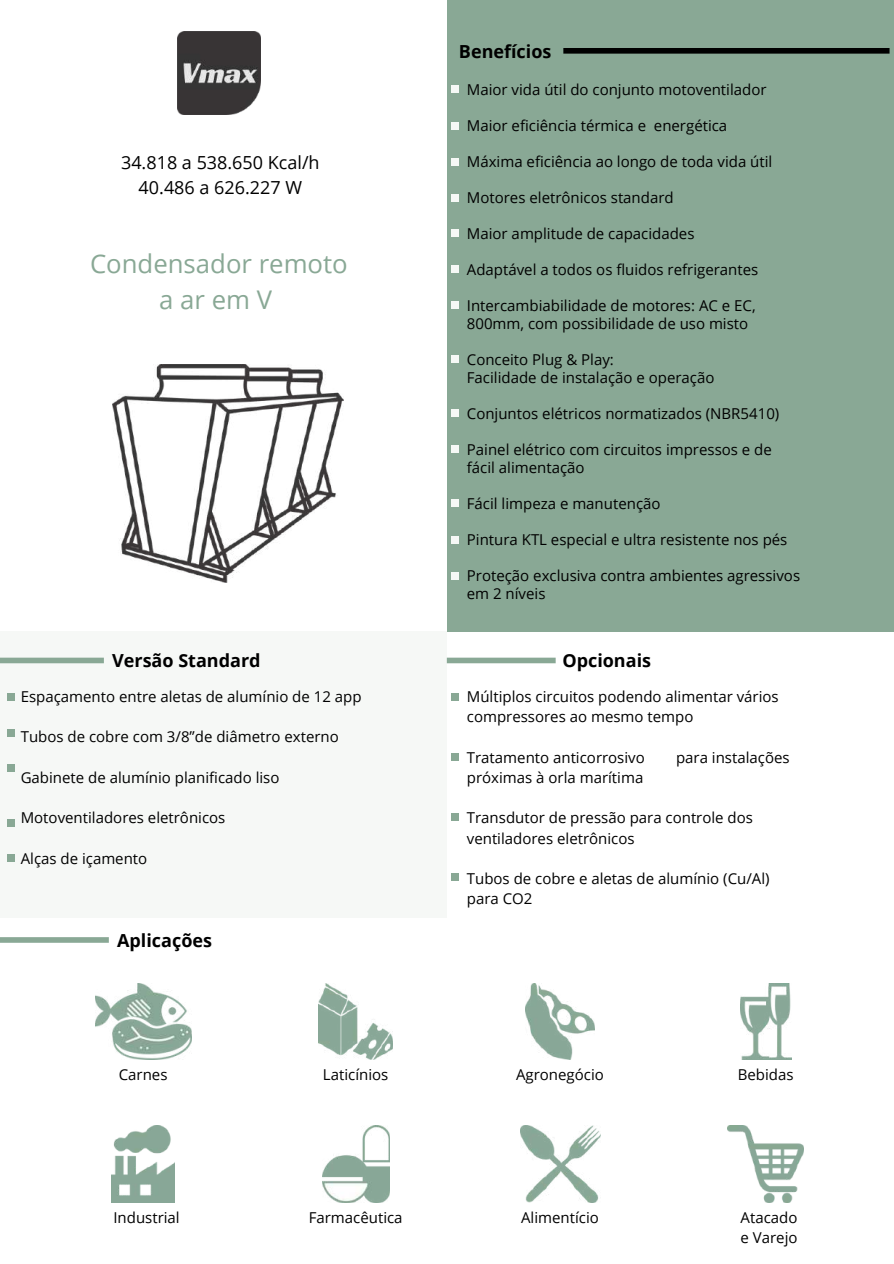
<style>
.page{position:relative;width:894px;height:1264px;background:#fff}
.page>*{position:absolute;margin:0;border:0;box-sizing:border-box;transform-origin:0 0}
.t1{font:25.8px/36px "Open Sans";color:#89a895;text-align:center}
.t2{font:700 18px "Open Sans";color:#000}
.t3{font:18px/24.8px "Open Sans";color:#000;text-align:center}
.t4{font:15px/18px "Open Sans";color:#000}
</style>
<div class="page">
<div style="left:446px;top:0;width:447px;height:631px;background:#89a895"></div>
<div style="left:563px;top:48px;width:326px;height:6px;background:#000"></div>
<img style="left:177px;top:31px;width:83px;height:83px">
<div style="left:451px;top:85px;width:8px;height:8px;background:#f6f8f6"></div>
<div style="left:451px;top:265px;width:8px;height:8px;background:#f6f8f6"></div>
<div style="left:451px;top:301px;width:8px;height:8px;background:#f6f8f6"></div>
<div style="left:451px;top:499px;width:8px;height:7px;background:#f6f8f6"></div>
<div style="left:0;top:631px;width:446px;height:286px;background:#f6f8f6"></div>
<div style="left:0;top:657px;width:104px;height:6px;background:#89a895"></div>
<div style="left:7px;top:693px;width:7px;height:7px;background:#89a895"></div>
<div style="left:7px;top:728px;width:7px;height:8px;background:#89a895"></div>
<div style="left:7px;top:764px;width:7px;height:8px;background:#89a895"></div>
<div style="left:7px;top:818px;width:7px;height:8px;background:#89a895"></div>
<div style="left:7px;top:854px;width:7px;height:8px;background:#89a895"></div>
<div style="left:446px;top:657px;width:109px;height:6px;background:#89a895"></div>
<div style="left:451px;top:536px;width:8px;height:7px;background:#f6f8f6"></div>
<div style="left:451px;top:571px;width:8px;height:8px;background:#f6f8f6"></div>
<div style="left:451px;top:229px;width:8px;height:8px;background:#f6f8f6"></div>
<div style="left:451px;top:194px;width:8px;height:7px;background:#f6f8f6"></div>
<div style="left:451px;top:158px;width:8px;height:8px;background:#f6f8f6"></div>
<div style="left:451px;top:122px;width:8px;height:8px;background:#f6f8f6"></div>
<div style="left:451px;top:693px;width:8px;height:7px;background:#89a895"></div>
<div style="left:451px;top:753px;width:8px;height:7px;background:#89a895"></div>
<div style="left:451px;top:812px;width:8px;height:8px;background:#89a895"></div>
<div style="left:451px;top:873px;width:8px;height:8px;background:#89a895"></div>
<img style="left:112px;top:365px;width:231px;height:217px">
<div style="left:451px;top:445px;width:8px;height:7px;background:#f6f8f6"></div>
<div style="left:451px;top:409px;width:8px;height:7px;background:#f6f8f6"></div>
<div style="left:451px;top:355px;width:8px;height:8px;background:#f6f8f6"></div>
<img style="left:95px;top:983px;width:96px;height:76px">
<img style="left:112px;top:1125px;width:63px;height:77px">
<img style="left:318px;top:983px;width:75px;height:76px">
<img style="left:322px;top:1125px;width:67px;height:77px">
<img style="left:525px;top:983px;width:69px;height:76px">
<img style="left:520px;top:1125px;width:80px;height:77px">
<img style="left:740px;top:983px;width:51px;height:76px">
<img style="left:727px;top:1125px;width:76px;height:77px">
<div style="left:0;top:937px;width:109px;height:5px;background:#89a895"></div>
<p class="t3" style="left:121px;top:150px;width:200px">34.818 a 538.650 Kcal/h<br>40.486 a 626.227 W</p>
<h1 class="t1" style="left:90px;top:244px;width:259px">Condensador remoto aaremV</h1>
<p class="t2" style="left:112px;top:648px;width:150px">Versão Standard</p>
<p class="t4" style="left:21px;top:687px;width:342px">Espaçamento entre aletas de alumínio de 12 app</p>
<p class="t4" style="left:21px;top:727px;width:319px">Tubos de cobre com 3/8”de diâmetro externo</p>
<p class="t4" style="left:21px;top:768px;width:260px">Gabinete de alumínio planificado liso</p>
<p class="t4" style="left:21px;top:808px;width:206px">Motoventiladores eletrônicos</p>
<p class="t4" style="left:21px;top:849px;width:128px">Alças de içamento</p>
<p class="t2" style="left:117px;top:927px;width:96px">Aplicações</p>
<p class="t4" style="left:119px;top:1065px;width:50px">Carnes</p>
<p class="t4" style="left:113px;top:1208px;width:68px">Industrial</p>
<p class="t4" style="left:323px;top:1065px;width:67px">Laticínios</p>
<p class="t4" style="left:308px;top:1208px;width:95px">Farmacêutica</p>
<p class="t2" style="left:459px;top:38px;width:94px">Benefícios</p>
<p class="t4" style="left:466px;top:80px;width:301px">Maior vida útil do conjunto motoventilador</p>
<p class="t4" style="left:466px;top:116px;width:262px">Maior eficiência térmica e energética</p>
<p class="t4" style="left:466px;top:152px;width:307px">Máxima eficiência ao longo de toda vida útil</p>
<p class="t4" style="left:466px;top:188px;width:208px">Motores eletrônicos standard</p>
<p class="t4" style="left:466px;top:224px;width:229px">Maior amplitude de capacidades</p>
<p class="t4" style="left:466px;top:260px;width:293px">Adaptável a todos os fluidos refrigerantes</p>
<p class="t4" style="left:466px;top:296px;width:290px">Intercambiabilidade de motores: AC e EC,<br>800mm, com possibilidade de uso misto</p>
<p class="t4" style="left:466px;top:350px;width:249px">Conceito Plug &amp; Play:<br>Facilidade de instalação e operação</p>
<p class="t4" style="left:466px;top:404px;width:314px">Conjuntos elétricos normatizados (NBR5410)</p>
<p class="t4" style="left:466px;top:440px;width:306px">Painel elétrico com circuitos impressos e de fácil alimentação</p>
<p class="t4" style="left:466px;top:494px;width:195px">Fácil limpeza e manutenção</p>
<p class="t4" style="left:466px;top:530px;width:322px">Pintura KTL especial e ultra resistente nos pés</p>
<p class="t4" style="left:466px;top:566px;width:335px">Proteção exclusiva contra ambientes agressivos em 2 níveis</p>
<p class="t2" style="left:562px;top:648px;width:90px">Opcionais</p>
<p class="t4" style="left:466px;top:685px;width:313px;line-height:20.2px">Múltiplos circuitos podendo alimentar vários compressores ao mesmo tempo</p>
<p class="t4" style="left:466px;top:747px;width:179px">Tratamento anticorrosivo</p>
<p class="t4" style="left:675px;top:747px;width:115px">para instalações</p>
<p class="t4" style="left:466px;top:768px;width:178px">próximas à orla marítima</p>
<p class="t4" style="left:466px;top:807px;width:287px;line-height:20.2px">Transdutor de pressão para controle dos ventiladores eletrônicos</p>
<p class="t4" style="left:466px;top:868px;width:304px;line-height:20.2px">Tubos de cobre e aletas de alumínio (Cu/Al) para CO2</p>
<p class="t4" style="left:516px;top:1065px;width:89px">Agronegócio</p>
<p class="t4" style="left:737px;top:1065px;width:57px">Bebidas</p>
<p class="t4" style="left:521px;top:1208px;width:79px">Alimentício</p>
<p class="t4" style="left:740px;top:1207px;width:58px;line-height:20.2px">Atacado e Varejo</p>
</div>
